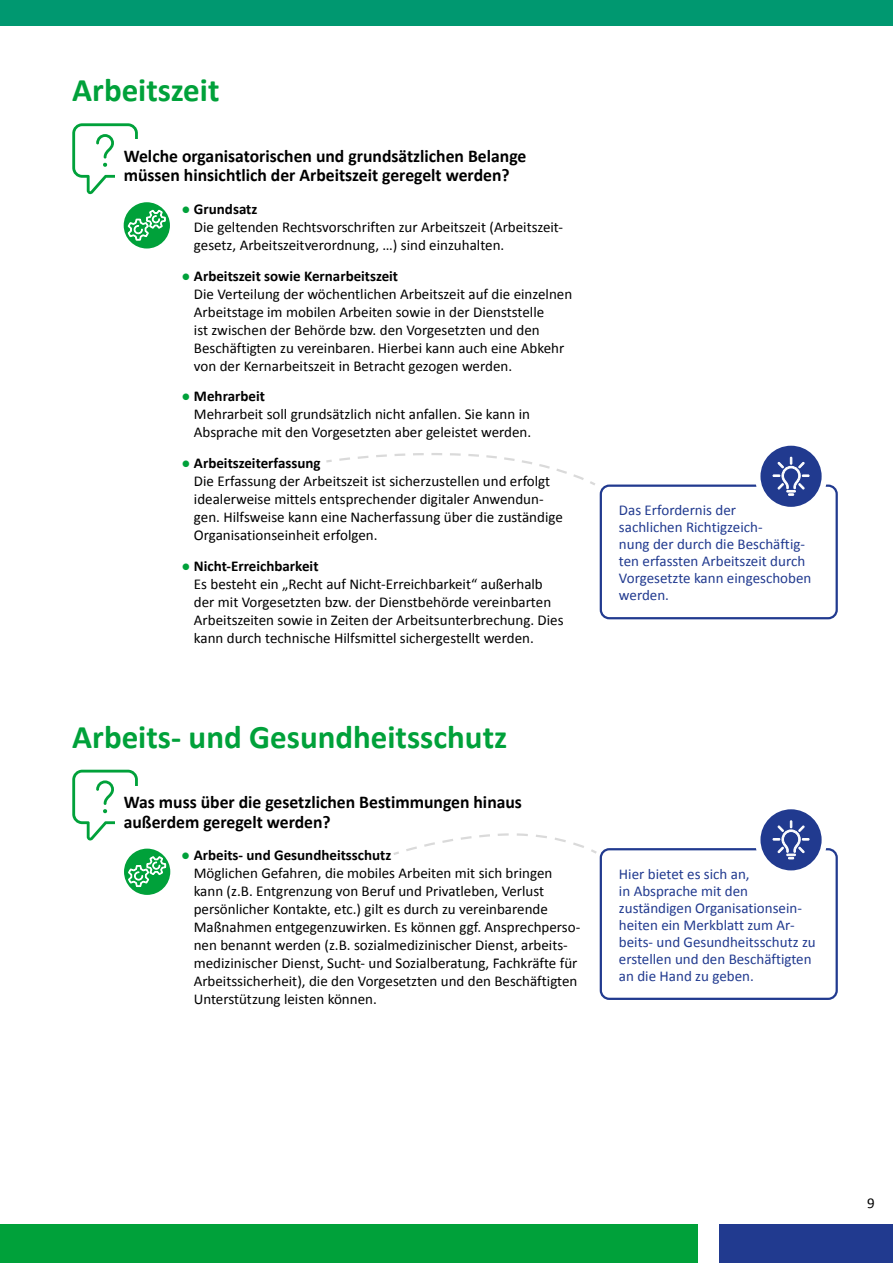
<style>
.page{position:relative;width:893px;height:1263px;background:#fff}
.page>*{position:absolute;margin:0;border:0;box-sizing:border-box;transform-origin:0 0}
.t1{font:700 33px "Calibri";color:#00a13a}
.t2{font:700 18px/19.5px "Calibri";color:#000}
.t3{font:15px/18px "Calibri";color:#000}
.t4{font:15px/17px "Calibri";color:#213a8f}
.s1{font-weight:700;color:#00a13a}
.s2{font-weight:700}
</style>
<div class="page">
<div style="left:719px;top:1225px;width:174px;height:38px;background:#213a8f"></div>
<div style="left:0;top:1225px;width:697px;height:38px;background:#00a13a"></div>
<div style="left:0;top:0;width:893px;height:26px;background:#009870"></div>
<svg style="left:72px;top:770px;width:66px;height:70px"></svg>
<div style="left:115px;top:786px;width:592px;height:68px;background:#fff"></div>
<div style="left:600px;top:848px;width:238px;height:152px;border:2px solid #213a8f;border-radius:9px"></div>
<svg style="left:758px;top:806px;width:66px;height:67px;background:#41579f"></svg>
<div style="left:755px;top:804px;width:72px;height:72px;border:6px solid #fff;border-radius:50%"></div>
<svg style="left:773px;top:821px;width:36px;height:38px"></svg>
<svg style="left:122px;top:846px;width:51px;height:51px"></svg>
<div style="left:120px;top:844px;width:55px;height:55px;border:4px solid #fff;border-radius:50%"></div>
<svg style="left:128px;top:856px;width:38px;height:31px"></svg>
<svg style="left:72px;top:123px;width:66px;height:71px"></svg>
<div style="left:115px;top:140px;width:463px;height:68px;background:#fff"></div>
<div style="left:600px;top:484px;width:238px;height:135px;border:2px solid #213a8f;border-radius:9px"></div>
<svg style="left:758px;top:443px;width:66px;height:67px;background:#42579f"></svg>
<div style="left:755px;top:440px;width:72px;height:72px;border:6px solid #fff;border-radius:50%"></div>
<svg style="left:773px;top:457px;width:36px;height:38px"></svg>
<svg style="left:121px;top:200px;width:51px;height:51px"></svg>
<div style="left:119px;top:198px;width:55px;height:55px;border:4px solid #fff;border-radius:50%"></div>
<svg style="left:128px;top:210px;width:37px;height:30px"></svg>
<svg style="left:326px;top:453px;width:269px;height:32px"></svg>
<svg style="left:393px;top:833px;width:204px;height:22px"></svg>
<h1 class="t1" style="left:72px;top:67px;width:149px">Arbeitszeit</h1>
<p class="t2" style="left:124px;top:145px;width:404px">Welche organisatorischen und grundsätzlichen Belange müssen hinsichtlich der Arbeitszeit geregelt werden?</p>
<p class="t3" style="left:194px;top:199px;width:371px;text-indent:-12px"><span class="s1">●</span> <span class="s2">Grundsatz<br></span>Die geltenden Rechtsvorschriften zur Arbeitszeit (Arbeitszeit&shy;gesetz, Arbeitszeitverordnung, …) sind einzuhalten.</p>
<p class="t3" style="left:194px;top:266px;width:380px;text-indent:-12px"><span class="s1">●</span> <span class="s2">Arbeitszeit sowie Kernarbeitszeit<br></span>Die Verteilung der wöchentlichen Arbeitszeit auf die einzelnen Arbeitstage im mobilen Arbeiten sowie in der Dienststelle<br>ist zwischen der Behörde bzw. den Vorgesetzten und den Beschäftigten zu vereinbaren. Hierbei kann auch eine Abkehr von der Kernarbeitszeit in Betracht gezogen werden.</p>
<p class="t3" style="left:194px;top:387px;width:339px;text-indent:-12px"><span class="s1">●</span> <span class="s2">Mehrarbeit<br></span>Mehrarbeit soll grundsätzlich nicht anfallen. Sie kann in<br>Absprache mit den Vorgesetzten aber geleistet werden.</p>
<p class="t3" style="left:194px;top:454px;width:370px;text-indent:-12px"><span class="s1">●</span> <span class="s2">Arbeitszeiterfassung<br></span>Die Erfassung der Arbeitszeit ist sicherzustellen und erfolgt idealerweise mittels entsprechender digitaler Anwendun&shy;gen. Hilfsweise kann eine Nacherfassung über die zuständige Organisationseinheit erfolgen.</p>
<p class="t3" style="left:194px;top:556px;width:371px;text-indent:-12px"><span class="s1">●</span> <span class="s2">Nicht-Erreichbarkeit<br></span>Es besteht ein „Recht auf Nicht-Erreichbarkeit“ außerhalb der mit Vorgesetzten bzw. der Dienstbehörde vereinbarten Arbeitszeiten sowie in Zeiten der Arbeitsunterbrechung. Dies kann durch technische Hilfsmittel sichergestellt werden.</p>
<h1 class="t1" style="left:72px;top:713px;width:436px">Arbeits- und Gesundheitsschutz</h1>
<p class="t2" style="left:124px;top:792px;width:400px">Was muss über die gesetzlichen Bestimmungen hinaus außerdem geregelt werden?</p>
<p class="t3" style="left:194px;top:845px;width:388px;text-indent:-12px"><span class="s1">●</span> <span class="s2">Arbeits- und Gesundheitsschutz<br></span>Möglichen Gefahren, die mobiles Arbeiten mit sich bringen kann (z.B. Entgrenzung von Beruf und Privatleben, Verlust persönlicher Kontakte, etc.) gilt es durch zu vereinbarende Maßnahmen entgegenzuwirken. Es können ggf. Ansprechperso&shy;nen benannt werden (z.B. sozialmedizinischer Dienst, arbeits&shy;medizinischer Dienst, Sucht- und Sozialberatung, Fachkräfte für Arbeitssicherheit), die den Vorgesetzten und den Beschäftigten Unterstützung leisten können.</p>
<p class="t4" style="left:619px;top:501px;width:194px">Das Erfordernis der<br>sachlichen Richtigzeich-<br>nung der durch die Beschäftig&shy;ten erfassten Arbeitszeit durch<br>Vorgesetzte kann eingeschoben werden.</p>
<p class="t4" style="left:619px;top:865px;width:198px">Hier bietet es sich an,<br>in Absprache mit den zuständigen Organisationsein&shy;heiten ein Merkblatt zum Ar&shy;beits- und Gesundheitsschutz zu erstellen und den Beschäftigten an die Hand zu geben.</p>
<p class="t3" style="left:867px;top:1193px;width:9px">9</p>
</div>
